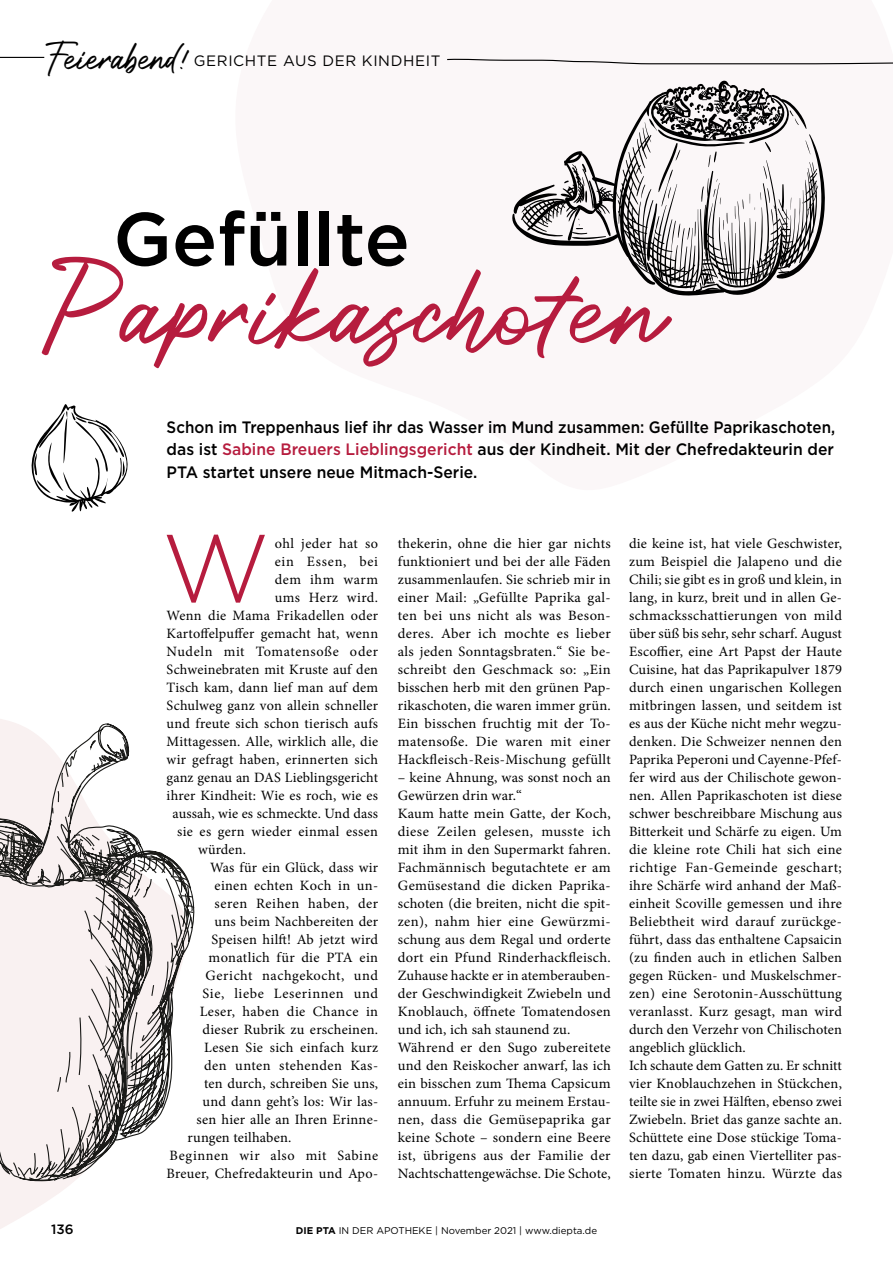
<style>
.page{position:relative;width:893px;height:1263px;background:#fff}
.page>*{position:absolute;margin:0;border:0;box-sizing:border-box;transform-origin:0 0}
.t1{font:italic 109.5px "Roustel";letter-spacing:.01em;color:#b61c3e}
.t2{font:300 96.15px "Gotham";color:#b61c3e}
.t3{font:500 75px "Gotham";color:#000}
.t4{font:italic 37.5px "Roustel";letter-spacing:-.03em;color:#000;scale:.94 1}
.t5{font:500 16.5px/22.5px "Gotham";color:#000;text-align:justify;scale:.92 1}
.t6{font:15px "Gotham";letter-spacing:.04em;color:#000}
.t7{font:14.25px/18px "Minion Pro";letter-spacing:.015em;color:#000}
.t8{font:14.25px "Minion Pro";letter-spacing:.035em;color:#000}
.t9{font:14.25px "Minion Pro";letter-spacing:.045em;color:#000}
.t10{font:14.25px "Minion Pro";letter-spacing:.04em;color:#000}
.t11{font:14.25px "Minion Pro";letter-spacing:.055em;color:#000}
.t12{font:500 13.5px "Gotham";color:#000}
.t13{font:9.75px "Gotham";color:#000}
.s1{color:#b61c3e}
.s2{font-weight:700}
</style>
<div class="page">
<hr style="left:0;top:57px;width:44px;height:1px;background:#000">
<svg style="left:447px;top:58px;width:446px;height:7px"></svg>
<svg style="left:0;top:1197px;width:53px;height:32px;fill:#f9f1f1"></svg>
<svg style="left:31px;top:404px;width:97px;height:108px"></svg>
<svg style="left:512px;top:80px;width:313px;height:216px"></svg>
<svg style="left:0;top:914px;width:195px;height:283px"></svg>
<svg style="left:0;top:719px;width:190px;height:464px"></svg>
<svg style="left:0;top:818px;width:192px;height:350px"></svg>
<svg style="left:110px;top:849px;width:85px;height:65px"></svg>
<h3 class="t4" style="left:49px;top:27px;width:165px">Feierabend!</h3>
<p class="t6" style="left:194px;top:51px;width:248px">GERICHTE AUS DER KINDHEIT</p>
<h3 class="t3" style="left:113px;top:190px;width:298px">Gefüllte</h3>
<h1 class="t1" style="left:41px;top:221px;width:620px">Paprikaschoten</h1>
<p class="t5" style="left:167px;top:415px;width:728px">Schon im Treppenhaus lief ihr das Wasser im Mund zusammen: Gefüllte Paprikaschoten, das ist <span class="s1">Sabine Breuers Lieblingsgericht</span> aus der Kindheit. Mit der Chefredakteurin der PTA startet unsere neue Mitmach-Serie.</p>
<h2 class="t2" style="left:162px;top:507px;width:110px">W</h2>
<p class="t7" style="left:275px;top:535px;width:105px">ohl jeder hat so</p>
<p class="t11" style="left:275px;top:552px;width:105px">ein Essen, bei</p>
<p class="t8" style="left:275px;top:570px;width:105px">dem ihm warm</p>
<p class="t8" style="left:275px;top:588px;width:105px">ums Herz wird.</p>
<p class="t7" style="left:167px;top:607px;width:213px">Wenn die Mama Frikadellen oder</p>
<p class="t7" style="left:167px;top:625px;width:213px">Kartoffelpuffer gemacht hat, wenn</p>
<p class="t9" style="left:167px;top:642px;width:213px">Nudeln mit Tomatensoße oder</p>
<p class="t7" style="left:167px;top:661px;width:213px">Schweinebraten mit Kruste auf den</p>
<p class="t7" style="left:167px;top:679px;width:213px">Tisch kam, dann lief man auf dem</p>
<p class="t7" style="left:167px;top:697px;width:213px">Schulweg ganz von allein schneller</p>
<p class="t7" style="left:167px;top:715px;width:213px">und freute sich schon tierisch aufs</p>
<p class="t7" style="left:167px;top:733px;width:213px">Mittagessen. Alle, wirklich alle, die</p>
<p class="t7" style="left:167px;top:751px;width:213px">wir gefragt haben, erinnerten sich</p>
<p class="t7" style="left:167px;top:769px;width:213px">ganz genau an DAS Lieblingsgericht</p>
<p class="t7" style="left:167px;top:787px;width:213px">ihrer Kindheit: Wie es roch, wie es</p>
<p class="t7" style="left:173px;top:805px;width:207px">aussah, wie es schmeckte. Und dass</p>
<p class="t7" style="left:177px;top:823px;width:202px">sie es gern wieder einmal essen</p>
<p class="t7" style="left:198px;top:841px;width:49px">würden.</p>
<p class="t7" style="left:210px;top:859px;width:170px">Was für ein Glück, dass wir</p>
<p class="t7" style="left:215px;top:877px;width:165px">einen echten Koch in un-</p>
<p class="t8" style="left:215px;top:894px;width:165px">seren Reihen haben, der</p>
<p class="t7" style="left:215px;top:913px;width:165px">uns beim Nachbereiten der</p>
<p class="t7" style="left:212px;top:931px;width:168px">Speisen hilft! Ab jetzt wird</p>
<p class="t7" style="left:209px;top:949px;width:171px">monatlich für die PTA ein</p>
<p class="t8" style="left:206px;top:966px;width:174px">Gericht nachgekocht, und</p>
<p class="t10" style="left:203px;top:984px;width:177px">Sie, liebe Leserinnen und</p>
<p class="t7" style="left:200px;top:1003px;width:180px">Leser, haben die Chance in</p>
<p class="t7" style="left:203px;top:1021px;width:177px">dieser Rubrik zu erscheinen.</p>
<p class="t7" style="left:204px;top:1039px;width:176px">Lesen Sie sich einfach kurz</p>
<p class="t7" style="left:204px;top:1057px;width:175px">den unten stehenden Kas-</p>
<p class="t7" style="left:204px;top:1075px;width:176px">ten durch, schreiben Sie uns,</p>
<p class="t7" style="left:203px;top:1093px;width:177px">und dann geht’s los: Wir las-</p>
<p class="t7" style="left:197px;top:1111px;width:183px">sen hier alle an Ihren Erinne-</p>
<p class="t7" style="left:188px;top:1129px;width:105px">rungen teilhaben.</p>
<p class="t9" style="left:170px;top:1146px;width:210px">Beginnen wir also mit Sabine</p>
<p class="t7" style="left:167px;top:1165px;width:213px">Breuer, Chefredakteurin und Apo-</p>
<p class="t7" style="left:398px;top:535px;width:214px;text-align:justify">thekerin, ohne die hier gar nichts funktioniert und bei der alle Fäden zusammenlaufen. Sie schrieb mir in einer Mail: „Gefüllte Paprika gal&shy;ten bei uns nicht als was Beson&shy;deres. Aber ich mochte es lieber als jeden Sonntagsbraten.“ Sie be&shy;schreibt den Geschmack so: „Ein bisschen herb mit den grünen Pap&shy;rikaschoten, die waren immer grün.<br>Ein bisschen fruchtig mit der To&shy;matensoße. Die waren mit einer Hackfleisch-Reis-Mischung gefüllt</p>
<p class="t7" style="left:398px;top:769px;width:214px">– keine Ahnung, was sonst noch an<br>Gewürzen drin war.“<br>Kaum hatte mein Gatte, der Koch, diese Zeilen gelesen, musste ich mit ihm in den Supermarkt fahren.<br>Fachmännisch begutachtete er am<br>Gemüsestand die dicken Paprika&shy;schoten (die breiten, nicht die spit&shy;zen), nahm hier eine Gewürzmi&shy;schung aus dem Regal und orderte dort ein Pfund Rinderhackfleisch.<br>Zuhause hackte er in atemberauben&shy;der Geschwindigkeit Zwiebeln und<br>Knoblauch, öffnete Tomatendosen und ich, ich sah staunend zu.<br>Während er den Sugo zubereitete und den Reiskocher anwarf, las ich ein bisschen zum Thema Capsicum annuum. Erfuhr zu meinem Erstau&shy;nen, dass die Gemüsepaprika gar keine Schote – sondern eine Beere ist, übrigens aus der Familie der<br>Nachtschattengewächse. Die Schote,</p>
<p class="t12" style="left:51px;top:1220px;width:24px">136</p>
<p class="t13" style="left:296px;top:1224px;width:303px"><span class="s2">DIE PTA</span> IN DER APOTHEKE | November 2021 | www.diepta.de</p>
<p class="t7" style="left:629px;top:535px;width:215px">die keine ist, hat viele Geschwister, zum Beispiel die Jalapeno und die Chili; sie gibt es in groß und klein, in lang, in kurz, breit und in allen Ge&shy;schmacksschattierungen von mild über süß bis sehr, sehr scharf. August Escoffier, eine Art Papst der Haute Cuisine, hat das Paprikapulver 1879 durch einen ungarischen Kollegen mitbringen lassen, und seitdem ist es aus der Küche nicht mehr wegzu&shy;denken. Die Schweizer nennen den Paprika Peperoni und Cayenne-Pfef&shy;fer wird aus der Chilischote gewon&shy;nen. Allen Paprikaschoten ist diese schwer beschreibbare Mischung aus Bitterkeit und Schärfe zu eigen. Um die kleine rote Chili hat sich eine richtige Fan-Gemeinde geschart; ihre Schärfe wird anhand der Maß&shy;einheit Scoville gemessen und ihre Beliebtheit wird darauf zurückge&shy;führt, dass das enthaltene Capsaicin (zu finden auch in etlichen Salben gegen Rücken- und Muskelschmer&shy;zen) eine Serotonin-Ausschüttung veranlasst. Kurz gesagt, man wird durch den Verzehr von Chilischoten angeblich glücklich.<br>Ich schaute dem Gatten zu. Er schnitt vier Knoblauchzehen in Stückchen, teilte sie in zwei Hälften, ebenso zwei Zwiebeln. Briet das ganze sachte an.<br>Schüttete eine Dose stückige Toma&shy;ten dazu, gab einen Viertelliter pas&shy;sierte Tomaten hinzu. Würzte das</p>
</div>
